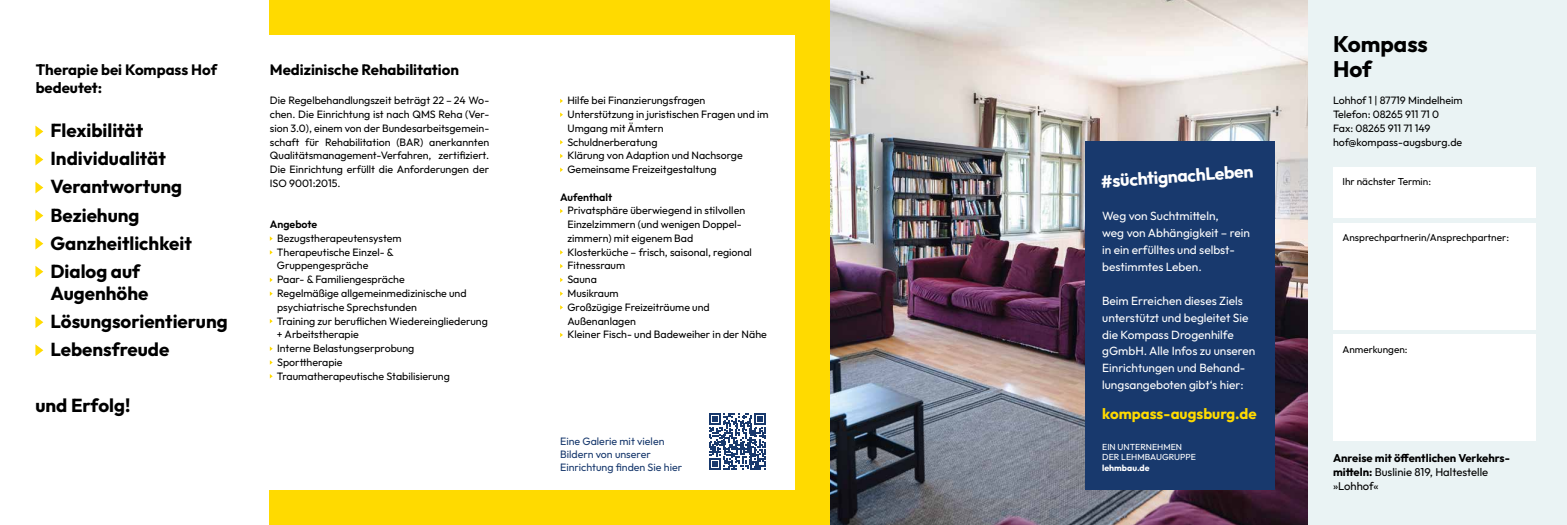
<style>
.page{position:relative;width:1567px;height:525px;background:#fff}
.page>*{position:absolute;margin:0;border:0;box-sizing:border-box;transform-origin:0 0}
.t1{font:700 22.5px/25px "Outfit";color:#000}
.t2{font:700 18.75px/28px "Outfit";color:#000}
.t3{font:700 17.5px "Outfit";color:#fff}
.t4{font:700 15px/18px "Outfit";color:#000}
.t5{font:700 15px "Outfit";color:#ffda00}
.t6{font:11.88px/16.9px "Outfit";color:#fff}
.t7{font:700 11.25px/13.8px "Outfit";color:#000}
.t8{font:10.62px/13.8px "Outfit";color:#000}
.t9{font:10.62px/12.8px "Outfit";color:#18396d}
.t10{font:600 10.62px "Outfit";color:#000}
.t11{font:10px "Outfit";color:#000}
.t12{font:8.75px/10.5px "Outfit";color:#fff}
.t13{font:700 8.75px "Outfit";color:#fff}
.s1{font-weight:400}
</style>
<div class="page">
<img style="left:830px;top:0;width:477px;height:524px">
<div style="left:1307px;top:0;width:259px;height:524px;background:#eaf3f4"></div>
<div style="left:270px;top:0;width:560px;height:524px;background:#ffda00"></div>
<div style="left:255px;top:35px;width:539px;height:454px;background:#fff"></div>
<div style="left:1084px;top:141px;width:189px;height:348px;background:#18396d"></div>
<div style="left:1332px;top:167px;width:202px;height:50px;background:#fff"></div>
<div style="left:1332px;top:223px;width:202px;height:106px;background:#fff"></div>
<div style="left:1332px;top:334px;width:202px;height:107px;background:#fff"></div>
<svg style="left:35px;top:125px;width:8px;height:12px"></svg>
<svg style="left:35px;top:153px;width:8px;height:12px"></svg>
<svg style="left:35px;top:181px;width:8px;height:12px"></svg>
<svg style="left:35px;top:209px;width:8px;height:12px"></svg>
<svg style="left:35px;top:237px;width:8px;height:12px"></svg>
<svg style="left:35px;top:266px;width:8px;height:11px"></svg>
<svg style="left:35px;top:316px;width:8px;height:12px"></svg>
<svg style="left:35px;top:344px;width:8px;height:12px"></svg>
<svg style="left:709px;top:413px;width:57px;height:57px"></svg>
<h3 class="t4" style="left:36px;top:61px;width:183px">Therapie bei Kompass Hof bedeutet:</h3>
<h3 class="t4" style="left:270px;top:61px;width:191px">Medizinische Rehabilitation</h3>
<p class="t8" style="left:270px;top:94px;width:221px;text-align:justify">Die Regelbehandlungszeit beträgt 22 – 24 Wo&shy;chen. Die Einrichtung ist nach QMS Reha (Ver&shy;sion 3.0), einem von der Bundesarbeitsgemein&shy;schaft für Rehabilitation (BAR) anerkannten Qualitätsmanagement-Verfahren, zertifiziert.<br>Die Einrichtung erfüllt die Anforderungen der ISO 9001:2015.</p>
<p class="t10" style="left:270px;top:217px;width:49px">Angebote</p>
<p class="t8" style="left:277px;top:231px;width:212px">Bezugstherapeutensystem<br>Therapeutische Einzel- &amp;<br>Gruppengespräche<br>Paar- &amp; Familiengespräche<br>Regelmäßige allgemeinmedizinische und psychiatrische Sprechstunden<br>Training zur beruflichen Wiedereingliederung + Arbeitstherapie<br>Interne Belastungserprobung<br>Sporttherapie<br>Traumatherapeutische Stabilisierung</p>
<h2 class="t2" style="left:50px;top:117px;width:143px">Flexibilität<br>Individualität<br>Verantwortung<br>Beziehung<br>Ganzheitlichkeit<br>Dialog auf</h2>
<h2 class="t2" style="left:50px;top:280px;width:179px">Augenhöhe<br>Lösungsorientierung<br>Lebensfreude</h2>
<h2 class="t2" style="left:35px;top:392px;width:96px">und Erfolg!</h2>
<p class="t8" style="left:567px;top:94px;width:203px">Hilfe bei Finanzierungsfragen<br>Unterstützung in juristischen Fragen und im<br>Umgang mit Ämtern<br>Schuldnerberatung<br>Klärung von Adaption und Nachsorge<br>Gemeinsame Freizeitgestaltung</p>
<p class="t10" style="left:560px;top:190px;width:53px">Aufenthalt</p>
<p class="t8" style="left:567px;top:204px;width:201px">Privatsphäre überwiegend in stilvollen<br>Einzelzimmern (und wenigen Doppel&shy;zimmern) mit eigenem Bad<br>Klosterküche – frisch, saisonal, regional<br>Fitnessraum<br>Sauna<br>Musikraum<br>Großzügige Freizeiträume und<br>Außenanlagen<br>Kleiner Fisch- und Badeweiher in der Nähe</p>
<p class="t9" style="left:560px;top:435px;width:123px">Eine Galerie mit vielen<br>Bildern von unserer<br>Einrichtung finden Sie hier</p>
<h3 class="t3" style="left:1100px;top:170px;width:154px;rotate:-4deg">#süchtignachLeben</h3>
<p class="t6" style="left:1102px;top:208px;width:149px">Weg von Suchtmitteln,<br>weg von Abhängigkeit – rein in ein erfülltes und selbst&shy;bestimmtes Leben.</p>
<p class="t6" style="left:1102px;top:292px;width:155px">Beim Erreichen dieses Ziels unterstützt und begleitet Sie die Kompass Drogenhilfe gGmbH. Alle Infos zu unseren<br>Einrichtungen und Behand&shy;lungsangeboten gibt‘s hier:</p>
<h3 class="t5" style="left:1102px;top:404px;width:156px">kompass-augsburg.de</h3>
<h1 class="t1" style="left:1332px;top:32px;width:96px">Kompass<br>Hof</h1>
<p class="t8" style="left:1332px;top:94px;width:131px">Lohhof 1 | 87719 Mindelheim<br>Telefon: 08265 911 71 0<br>Fax: 08265 911 71 149 hof@kompass-augsburg.de</p>
<p class="t11" style="left:1342px;top:175px;width:90px">Ihr nächster Termin:</p>
<p class="t11" style="left:1342px;top:231px;width:168px">Ansprechpartnerin/Ansprechpartner:</p>
<p class="t11" style="left:1342px;top:343px;width:67px">Anmerkungen:</p>
<p class="t12" style="left:1102px;top:441px;width:95px">EIN UNTERNEHMEN<br>DER LEHMBAUGRUPPE</p>
<p class="t13" style="left:1102px;top:462px;width:49px">lehmbau.de</p>
<p class="t7" style="left:1332px;top:451px;width:178px">Anreise mit öffentlichen Verkehrs&shy;mitteln: <span class="s1">Buslinie 819, Haltestelle »Lohhof«</span></p>
</div>
